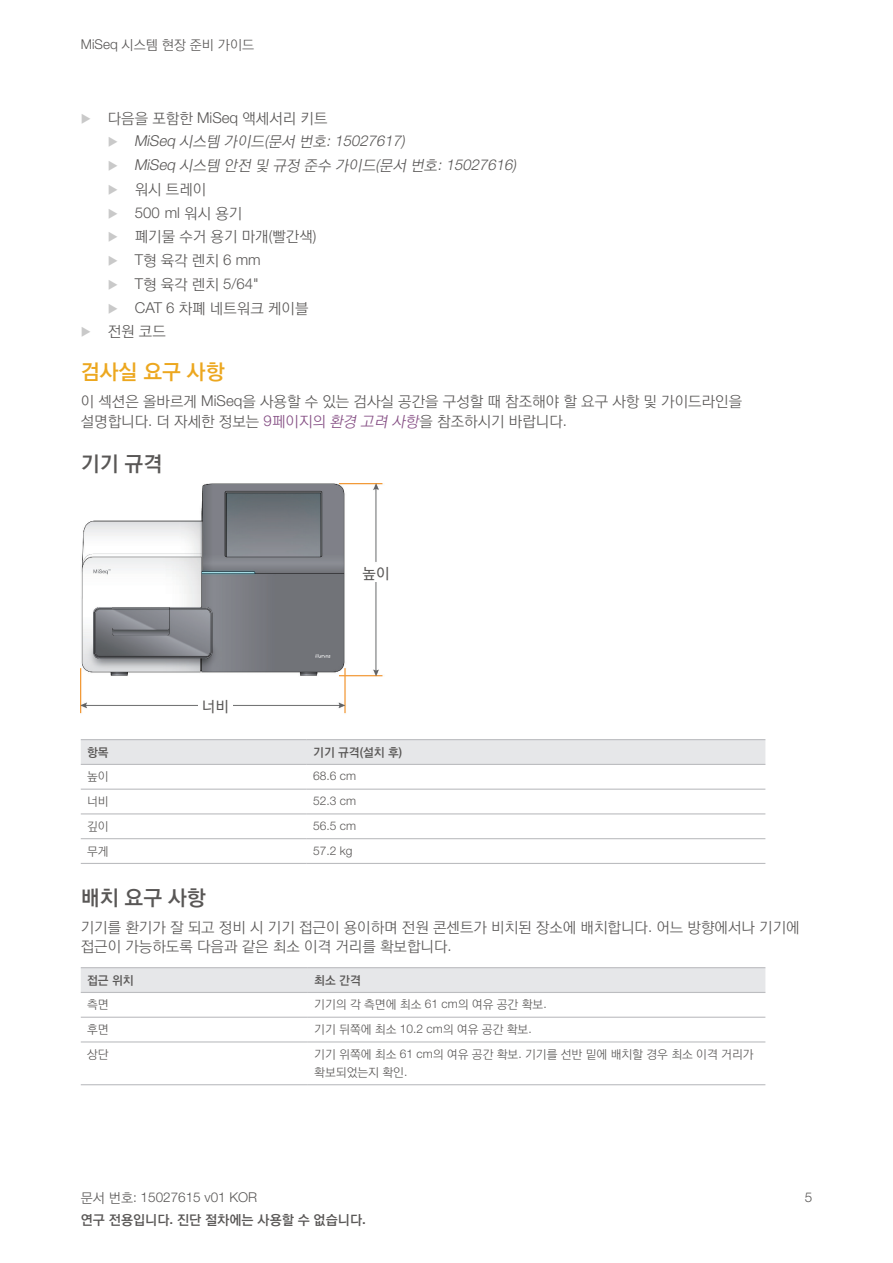
<style>
.page{position:relative;width:893px;height:1263px;background:#fff}
.page>*{position:absolute;margin:0;border:0;box-sizing:border-box;transform-origin:0 0}
.t1{font:21px "YDVYGO540";color:#595756}
.t2{font:21px "YDVYGO540";color:#eca71f}
.t3{font:15px/23.7px "YDVYGO520";color:#595756}
.t4{font:italic 15px/23.7px "YDVYGO520";color:#595756}
.t5{font:italic 300 15px "Helvetica Neue LT Std";color:#595756}
.t6{font:300 15px "Helvetica Neue LT Std";color:#595756}
.t7{font:15px "YDVYGO530";color:#595756}
.t8{font:13.5px "YDVYGO540";color:#595756}
.t9{font:300 13.5px "Helvetica Neue LT Std";color:#595756}
.t10{font:13.5px "YDVYGO520";color:#595756}
.t11{font:12px/18px "YDVYGO520";color:#595756}
.t12{font:300 12px "Helvetica Neue LT Std";color:#595756}
.t13{font:12px "YDVYGO540";color:#595756}
.s1{font-family:"Helvetica Neue LT Std";font-weight:300}
.s2{font-family:"YDVYGO520";font-weight:400}
.s3{font-style:normal}
.s4{font-family:"Helvetica Neue LT Std";font-weight:300;color:#844d83}
.s5{color:#844d83}
.s6{font-style:italic;color:#844d83}
.s7{font-family:"Helvetica Neue LT Std";font-weight:500}
</style>
<div class="page">
<img style="left:81px;top:483px;width:302px;height:231px">
<div style="left:361px;top:565px;width:30px;height:17px;background:#fff"></div>
<div style="left:198px;top:698px;width:35px;height:17px;background:#fff"></div>
<div style="left:81px;top:740px;width:684px;height:24px;background:#e6e7e9"></div>
<hr style="left:306px;top:740px;width:2px;height:24px;background:#e6e7e9">
<hr style="left:81px;top:789px;width:226px;height:1px;background:#bcbdc0">
<hr style="left:81px;top:813px;width:226px;height:1px;background:#bcbdc0">
<hr style="left:81px;top:838px;width:226px;height:1px;background:#bcbdc0">
<hr style="left:81px;top:863px;width:226px;height:1px;background:#bcbdc0">
<hr style="left:307px;top:789px;width:458px;height:1px;background:#bcbdc0">
<hr style="left:307px;top:813px;width:458px;height:1px;background:#bcbdc0">
<hr style="left:307px;top:838px;width:458px;height:1px;background:#bcbdc0">
<hr style="left:307px;top:863px;width:458px;height:1px;background:#bcbdc0">
<hr style="left:81px;top:739px;width:226px;height:1px;background:#bcbdc0">
<hr style="left:307px;top:739px;width:458px;height:1px;background:#bcbdc0">
<hr style="left:81px;top:764px;width:226px;height:1px;background:#bcbdc0">
<hr style="left:307px;top:764px;width:458px;height:1px;background:#bcbdc0">
<div style="left:81px;top:968px;width:684px;height:24px;background:#e6e7e9"></div>
<hr style="left:307px;top:968px;width:2px;height:24px;background:#e6e7e9">
<hr style="left:81px;top:1017px;width:227px;height:1px;background:#bcbdc0">
<hr style="left:81px;top:1041px;width:227px;height:1px;background:#bcbdc0">
<hr style="left:81px;top:1084px;width:227px;height:1px;background:#bcbdc0">
<hr style="left:308px;top:1017px;width:457px;height:1px;background:#bcbdc0">
<hr style="left:308px;top:1041px;width:457px;height:1px;background:#bcbdc0">
<hr style="left:308px;top:1084px;width:457px;height:1px;background:#bcbdc0">
<hr style="left:81px;top:967px;width:227px;height:1px;background:#bcbdc0">
<hr style="left:308px;top:967px;width:457px;height:1px;background:#bcbdc0">
<hr style="left:81px;top:992px;width:227px;height:1px;background:#bcbdc0">
<hr style="left:308px;top:992px;width:457px;height:1px;background:#bcbdc0">
<p class="t10" style="left:81px;top:37px;width:175px"><span class="s1">MiSeq</span> 시스템 현장 준비 가이드</p>
<p class="t3" style="left:108px;top:107px;width:221px">다음을 포함한 <span class="s1">MiSeq</span> 액세서리 키트</p>
<p class="t5" style="left:134px;top:132px;width:272px">MiSeq <span class="s2">시스템 가이드</span>(<span class="s2">문서 번호</span>: 15027617)</p>
<p class="t4" style="left:134px;top:154px;width:384px"><span class="s1">MiSeq</span> 시스템 안전 및 규정 준수 가이드<span class="s1">(</span>문서 번호<span class="s1">: 15027616) </span><span class="s3">워시 트레이</span></p>
<p class="t6" style="left:135px;top:203px;width:109px">500 ml <span class="s2">워시 용기</span></p>
<p class="t3" style="left:135px;top:225px;width:183px">폐기물 수거 용기 마개<span class="s1">(</span>빨간색<span class="s1">)<br>T</span>형 육각 렌치 <span class="s1">6 mm</span></p>
<p class="t6" style="left:135px;top:274px;width:125px">T<span class="s2">형 육각 렌치</span> 5/64"</p>
<p class="t3" style="left:108px;top:297px;width:202px;text-indent:27px"><span class="s1">CAT 6</span> 차폐 네트워크 케이블 전원 코드</p>
<h1 class="t2" style="left:81px;top:360px;width:145px">검사실 요구 사항</h1>
<p class="t3" style="left:81px;top:392px;width:663px;line-height:19.5px">이 섹션은 올바르게 <span class="s1">MiSeq</span>을 사용할 수 있는 검사실 공간을 구성할 때 참조해야 할 요구 사항 및 가이드라인을 설명합니다<span class="s1">.</span> 더 자세한 정보는 <span class="s4">9</span><span class="s5">페이지의</span> <span class="s6">환경고려사항</span>을 참조하시기 바랍니다<span class="s1">.</span></p>
<h1 class="t1" style="left:81px;top:452px;width:83px">기기 규격</h1>
<p class="t7" style="left:202px;top:698px;width:28px">너비</p>
<p class="t7" style="left:363px;top:564px;width:28px">높이</p>
<p class="t13" style="left:87px;top:745px;width:23px">항목</p>
<p class="t13" style="left:313px;top:745px;width:90px">기기 규격<span class="s7">(</span>설치 후<span class="s7">)</span></p>
<p class="t11" style="left:87px;top:768px;width:23px">높이</p>
<p class="t12" style="left:313px;top:769px;width:44px">68.6 cm</p>
<p class="t11" style="left:87px;top:793px;width:23px">너비</p>
<p class="t12" style="left:313px;top:793px;width:44px">52.3 cm</p>
<p class="t11" style="left:87px;top:817px;width:23px">깊이</p>
<p class="t12" style="left:313px;top:818px;width:44px">56.5 cm</p>
<p class="t11" style="left:87px;top:842px;width:23px">무게</p>
<p class="t12" style="left:313px;top:843px;width:41px">57.2 kg</p>
<h1 class="t1" style="left:81px;top:886px;width:127px">배치 요구 사항</h1>
<p class="t3" style="left:81px;top:918px;width:720px;line-height:19.5px">기기를 환기가 잘 되고 정비 시 기기 접근이 용이하며 전원 콘센트가 비치된 장소에 배치합니다<span class="s1">.</span> 어느 방향에서나 기기에 접근이 가능하도록 다음과 같은 최소 이격 거리를 확보합니다<span class="s1">.</span></p>
<p class="t13" style="left:87px;top:973px;width:48px">접근 위치</p>
<p class="t13" style="left:314px;top:973px;width:48px">최소 간격</p>
<p class="t11" style="left:87px;top:996px;width:23px">측면</p>
<p class="t11" style="left:314px;top:996px;width:234px">기기의 각 측면에 최소 <span class="s1">61 cm</span>의 여유 공간 확보<span class="s1">.</span></p>
<p class="t11" style="left:87px;top:1021px;width:23px">후면</p>
<p class="t11" style="left:314px;top:1021px;width:219px">기기 뒤쪽에 최소 <span class="s1">10.2 cm</span>의 여유 공간 확보<span class="s1">.</span></p>
<p class="t11" style="left:87px;top:1046px;width:23px">상단</p>
<p class="t11" style="left:314px;top:1046px;width:441px">기기 위쪽에 최소 <span class="s1">61 cm</span>의 여유 공간 확보<span class="s1">.</span> 기기를 선반 밑에 배치할 경우 최소 이격 거리가 확보되었는지 확인<span class="s1">.</span></p>
<p class="t9" style="left:81px;top:1188px;width:178px"><span class="s2">문서 번호</span>: 15027615 v01 KOR</p>
<p class="t9" style="left:805px;top:1188px;width:9px">5</p>
<p class="t8" style="left:81px;top:1212px;width:287px">연구 전용입니다<span class="s7">.</span> 진단 절차에는 사용할 수 없습니다<span class="s7">.</span></p>
</div>
